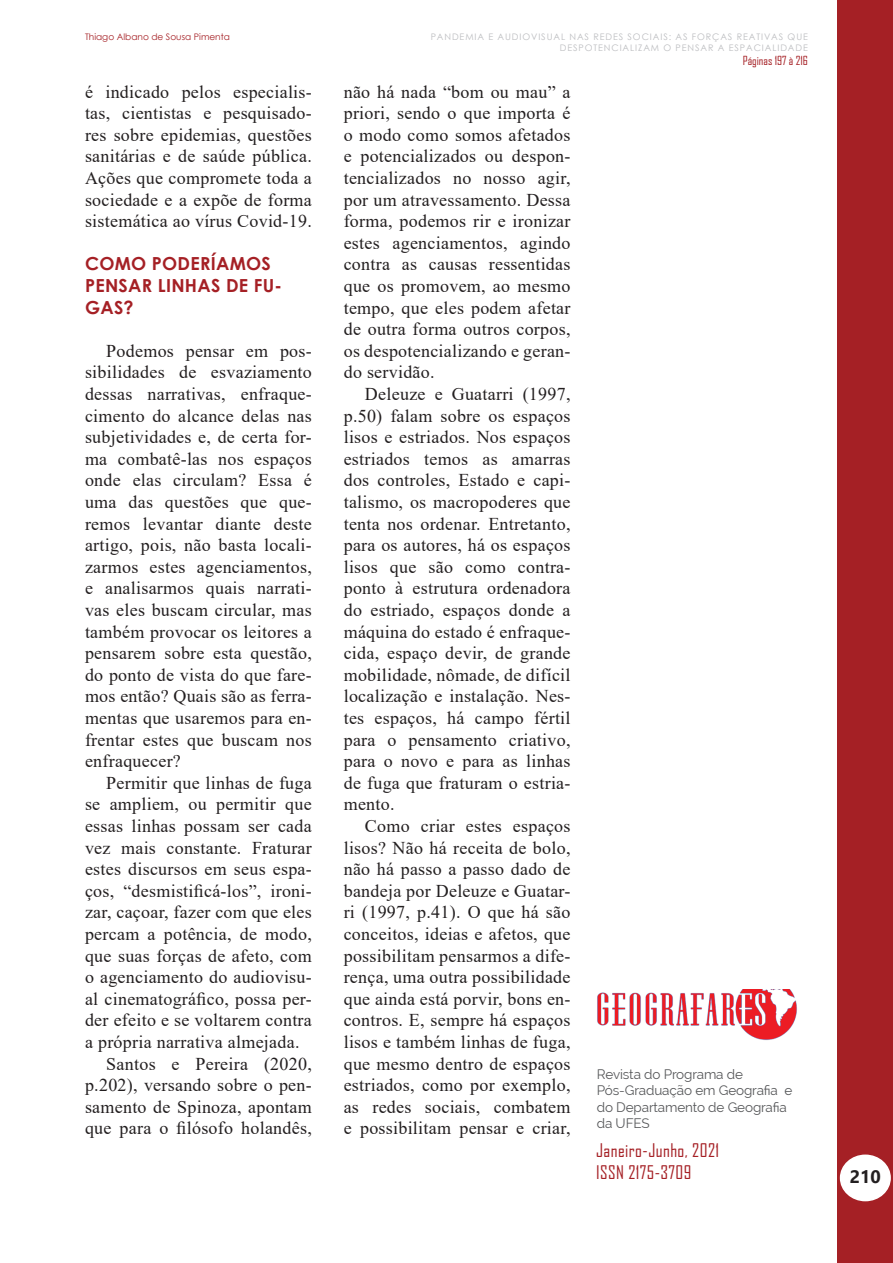
<style>
.page{position:relative;width:893px;height:1263px;background:#fff}
.page>*{position:absolute;margin:0;border:0;box-sizing:border-box;transform-origin:0 0}
.Corpo_do_Texto_Ofici{font:18px/21.6px "Times New Roman";letter-spacing:.015em;color:#231f20;text-align:justify}
.TÍTULO_CENTURY{font:700 18px/21.6px "Century Gothic";letter-spacing:.015em;color:#a52025}
.t1{font:18px/21.6px "Agency FB";letter-spacing:.025em;color:#a52025}
.t2{font:700 18px "Segoe UI";color:#231f20}
.t3{font:13.5px/16.2px "Raleway";letter-spacing:-.01em;color:#57585a}
.t4{font:12px "Agency FB";color:#a52025}
.t5{font:9px/10.8px "Century Gothic";letter-spacing:.1em;color:#bcbdc0;text-align:right}
.t6{font:9px "Century Gothic";color:#a52025}
</style>
<div class="page">
<div style="left:838px;top:0;width:55px;height:1263px;background:#a52025"></div>
<div style="left:841px;top:1155px;width:49px;height:45px;background:#fff;border-radius:50%"></div>
<div style="left:840px;top:1154px;width:51px;height:47px;border:2px solid #fff;border-radius:50%"></div>
<img style="left:597px;top:989px;width:200px;height:51px">
<p class="t6" style="left:85px;top:30px;width:146px">Thiago Albano de Sousa Pimenta</p>
<p class="Corpo_do_Texto_Ofici" style="left:85px;top:80px;width:228px">é indicado pelos especialis&shy;tas, cientistas e pesquisado&shy;res sobre epidemias, questões sanitárias e de saúde pública.<br>Ações que compromete toda a sociedade e a expõe de forma sistemática ao vírus Covid-19.</p>
<p class="TÍTULO_CENTURY" style="left:85px;top:252px;width:198px">COMO PODERÍAMOS<br>PENSAR LINHAS DE FU-<br>GAS?</p>
<p class="Corpo_do_Texto_Ofici" style="left:85px;top:339px;width:228px;text-indent:21px">Podemos pensar em pos&shy;sibilidades de esvaziamento dessas narrativas, enfraque&shy;cimento do alcance delas nas subjetividades e, de certa for&shy;ma combatê-las nos espaços onde elas circulam? Essa é uma das questões que que&shy;remos levantar diante deste artigo, pois, não basta locali&shy;zarmos estes agenciamentos, e analisarmos quais narrati&shy;vas eles buscam circular, mas também provocar os leitores a pensarem sobre esta questão, do ponto de vista do que fare&shy;mos então? Quais são as ferra&shy;mentas que usaremos para en&shy;frentar estes que buscam nos enfraquecer?</p>
<p class="Corpo_do_Texto_Ofici" style="left:85px;top:771px;width:228px;text-indent:21px">Permitir que linhas de fuga se ampliem, ou permitir que essas linhas possam ser cada vez mais constante. Fraturar estes discursos em seus espa&shy;ços, “desmistificá-los”, ironi&shy;zar, caçoar, fazer com que eles percam a potência, de modo, que suas forças de afeto, com o agenciamento do audiovisu&shy;al cinematográfico, possa per&shy;der efeito e se voltarem contra a própria narrativa almejada.</p>
<p class="Corpo_do_Texto_Ofici" style="left:85px;top:1052px;width:228px;text-indent:21px">Santos e Pereira (2020, p.202), versando sobre o pen&shy;samento de Spinoza, apontam que para o filósofo holandês,</p>
<p class="t5" style="left:431px;top:31px;width:379px">PANDEMIA E AUDIOVISUAL NAS REDES SOCIAIS: AS FORÇAS REATIVAS QUE<br>DESPOTENCIALIZAM O PENSAR A ESPACIALIDADE</p>
<p class="t4" style="left:743px;top:53px;width:67px">Páginas 197 à 216</p>
<p class="Corpo_do_Texto_Ofici" style="left:344px;top:80px;width:228px">não há nada “bom ou mau” a priori, sendo o que importa é o modo como somos afetados e potencializados ou despon&shy;tencializados no nosso agir, por um atravessamento. Dessa forma, podemos rir e ironizar estes agenciamentos, agindo contra as causas ressentidas que os promovem, ao mesmo tempo, que eles podem afetar de outra forma outros corpos, os despotencializando e geran&shy;do servidão.</p>
<p class="Corpo_do_Texto_Ofici" style="left:344px;top:383px;width:228px;text-indent:21px">Deleuze e Guatarri (1997, p.50) falam sobre os espaços lisos e estriados. Nos espaços estriados temos as amarras dos controles, Estado e capi&shy;talismo, os macropoderes que tenta nos ordenar. Entretanto, para os autores, há os espaços lisos que são como contra&shy;ponto à estrutura ordenadora do estriado, espaços donde a máquina do estado é enfraque&shy;cida, espaço devir, de grande mobilidade, nômade, de difícil localização e instalação. Nes&shy;tes espaços, há campo fértil para o pensamento criativo, para o novo e para as linhas de fuga que fraturam o estria&shy;mento.</p>
<p class="Corpo_do_Texto_Ofici" style="left:344px;top:815px;width:228px;text-indent:21px">Como criar estes espaços lisos? Não há receita de bolo, não há passo a passo dado de bandeja por Deleuze e Guatar&shy;ri (1997, p.41). O que há são conceitos, ideias e afetos, que possibilitam pensarmos a dife&shy;rença, uma outra possibilidade que ainda está porvir, bons en&shy;contros. E, sempre há espaços lisos e também linhas de fuga, que mesmo dentro de espaços estriados, como por exemplo, as redes sociais, combatem e possibilitam pensar e criar,</p>
<p class="t3" style="left:597px;top:1066px;width:197px">Revista do Programa de<br>Pós-Graduação em Geografia e do Departamento de Geografia da UFES</p>
<p class="t1" style="left:596px;top:1139px;width:124px">Janeiro-Junho, 2021<br>ISSN 2175-3709</p>
<p class="t2" style="left:850px;top:1159px;width:33px">210</p>
</div>
